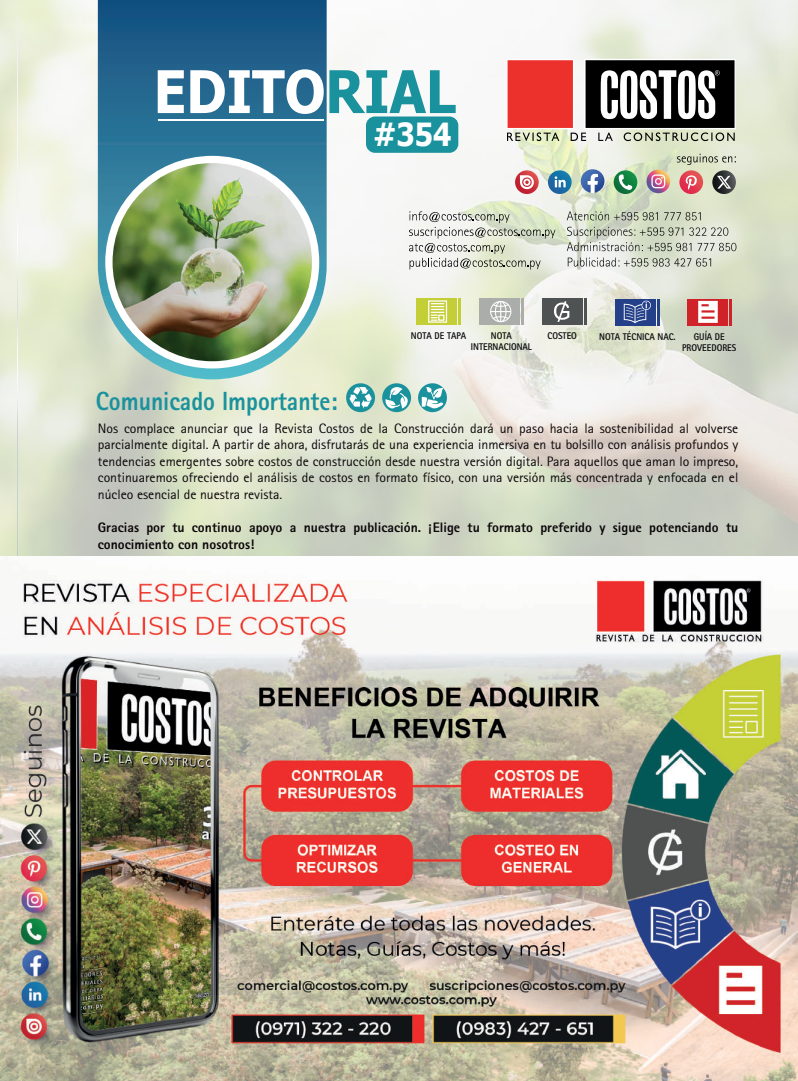
<style>
.page{position:relative;width:798px;height:1081px;background:#fff}
.page>*{position:absolute;margin:0;border:0;box-sizing:border-box;transform-origin:0 0}
.t1{font:700 58.88px "Tahoma";color:#fff;scale:.9 1}
.t2{font:700 31.88px "Tahoma";color:#fff;scale:.9 1}
.t3{font:800 26.25px "Rotis Sans Serif Std";color:#1a929d;scale:.9 1}
.t4{font:13.75px/16.5px "Rotis Sans Serif";color:#0b0609;text-align:justify}
.t5{font:800 13.75px/16.5px "Rotis Sans Serif Std";color:#0b0609}
.t6{font:800 9.75px/10.6px "Rotis Sans Serif Std";color:#111314;text-align:center;scale:.9 1}
.s1{color:#1a929d}
</style>
<div class="page">
<img style="left:0;top:0;width:797px;height:556px">
<img style="left:18px;top:18px;width:1px;height:538px">
<svg style="left:98px;top:0;width:228px;height:379px;background:#367596"></svg>
<div style="left:105px;top:156px;width:214px;height:212px;background:#fff;border-radius:50%"></div>
<img style="left:112px;top:163px;width:200px;height:198px">
<svg style="left:506px;top:59px;width:229px;height:82px"></svg>
<svg style="left:646px;top:170px;width:24px;height:23px"></svg>
<svg style="left:651px;top:174px;width:14px;height:14px"></svg>
<svg style="left:580px;top:169px;width:24px;height:24px"></svg>
<svg style="left:547px;top:170px;width:24px;height:24px"></svg>
<svg style="left:554px;top:176px;width:11px;height:11px"></svg>
<svg style="left:676px;top:154px;width:59px;height:40px;background:#bba699"></svg>
<svg style="left:515px;top:170px;width:23px;height:24px"></svg>
<svg style="left:519px;top:175px;width:14px;height:14px"></svg>
<svg style="left:613px;top:170px;width:24px;height:24px"></svg>
<svg style="left:618px;top:174px;width:14px;height:16px"></svg>
<svg style="left:346px;top:383px;width:29px;height:29px"></svg>
<svg style="left:382px;top:383px;width:29px;height:29px"></svg>
<svg style="left:418px;top:383px;width:29px;height:29px"></svg>
<hr style="left:158px;top:119px;width:165px;height:2px;background:#fff">
<div style="left:366px;top:116px;width:92px;height:37px;background:#1a929d;border-radius:9px"></div>
<svg style="left:349px;top:387px;width:22px;height:21px"></svg>
<svg style="left:385px;top:387px;width:23px;height:21px"></svg>
<svg style="left:421px;top:387px;width:22px;height:21px"></svg>
<svg style="left:567px;top:258px;width:143px;height:9px"></svg>
<svg style="left:566px;top:227px;width:170px;height:24px;background:#c1c6b9"></svg>
<svg style="left:566px;top:211px;width:134px;height:9px"></svg>
<svg style="left:409px;top:211px;width:146px;height:58px"></svg>
<hr style="left:458px;top:298px;width:2px;height:27px;background:#c4ce36">
<div style="left:416px;top:298px;width:40px;height:27px;background:#c4ce36"></div>
<div style="left:428px;top:300px;width:19px;height:23px;border:1px solid #fff"></div>
<svg style="left:431px;top:303px;width:12px;height:18px"></svg>
<div style="left:438px;top:314px;width:6px;height:7px;border:1px solid #fff"></div>
<hr style="left:521px;top:298px;width:2px;height:27px;background:#aaadaa">
<div style="left:479px;top:298px;width:40px;height:27px;background:#aaadaa"></div>
<hr style="left:729px;top:299px;width:2px;height:27px;background:#d02229">
<div style="left:686px;top:299px;width:41px;height:27px;background:#d02229"></div>
<svg style="left:698px;top:301px;width:19px;height:22px"></svg>
<hr style="left:584px;top:298px;width:2px;height:27px;background:#4f5252">
<div style="left:542px;top:298px;width:40px;height:27px;background:#4f5252"></div>
<svg style="left:554px;top:301px;width:15px;height:21px"></svg>
<hr style="left:657px;top:299px;width:2px;height:27px;background:#244089">
<div style="left:615px;top:299px;width:40px;height:27px;background:#244089"></div>
<div style="left:641px;top:301px;width:9px;height:9px;background:#8595bd;border-radius:50%"></div>
<svg style="left:642px;top:301px;width:8px;height:8px"></svg>
<svg style="left:623px;top:302px;width:23px;height:21px"></svg>
<svg style="left:490px;top:301px;width:21px;height:21px"></svg>
<img style="left:0;top:580px;width:797px;height:501px">
<h1 class="t1" style="left:154px;top:50px;width:337px">EDITO<span class="s1">RIAL</span></h1>
<h2 class="t2" style="left:373px;top:112px;width:88px">#354</h2>
<p class="t6" style="left:411px;top:330px;width:63px">NOTA DE TAPA</p>
<p class="t6" style="left:470px;top:330px;width:69px">NOTA<br>INTERNACIONAL</p>
<p class="t6" style="left:682px;top:331px;width:62px">GUÍA DE<br>PROVEEDORES</p>
<p class="t6" style="left:547px;top:330px;width:34px">COSTEO</p>
<p class="t6" style="left:599px;top:331px;width:86px">NOTA TÉCNICA NAC.</p>
<h3 class="t3" style="left:96px;top:385px;width:270px">Comunicado Importante:</h3>
<p class="t4" style="left:98px;top:420px;width:641px">Nos complace anunciar que la Revista Costos de la Construcción dará un paso hacia la sostenibilidad al volverse parcialmente digital. A partir de ahora, disfrutarás de una experiencia inmersiva en tu bolsillo con análisis profundos y tendencias emergentes sobre costos de construcción desde nuestra versión digital. Para aquellos que aman lo impreso, continuaremos ofreciendo el análisis de costos en formato físico, con una versión más concentrada y enfocada en el núcleo esencial de nuestra revista.</p>
<p class="t5" style="left:98px;top:519px;width:641px">Gracias por tu continuo apoyo a nuestra publicación. ¡Elige tu formato preferido y sigue potenciando tu conocimiento con nosotros!</p>
</div>
